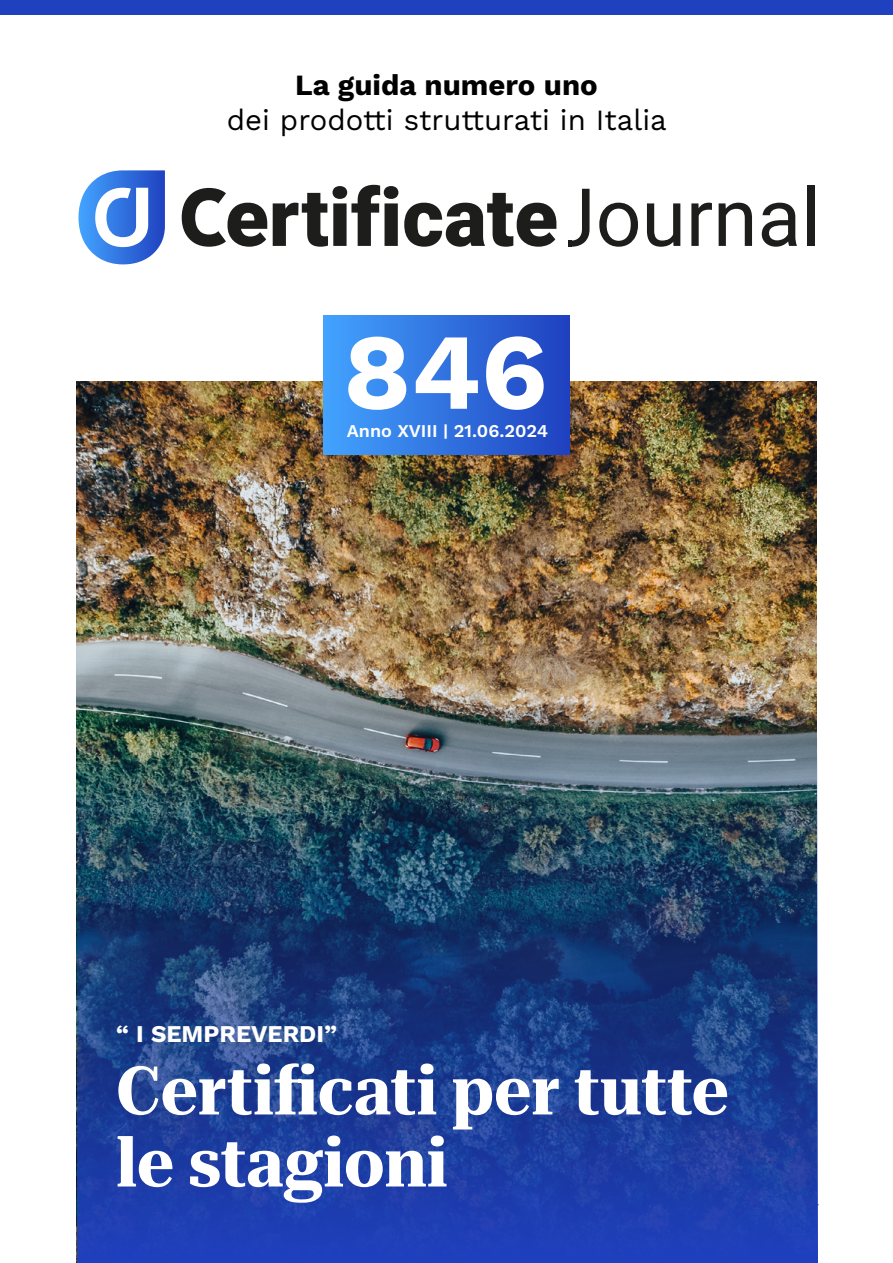
<style>
.page{position:relative;width:893px;height:1263px;background:#fff}
.page>*{position:absolute;margin:0;border:0;box-sizing:border-box;transform-origin:0 0}
.t1{font:700 108px "Work Sans";color:#fff}
.t2{font:700 semi-condensed 67.5px/72px "Roboto Serif 120 pt";color:#fff}
.t3{font:29.25px "Work Sans";color:#000}
.t4{font:700 29.25px "Work Sans";color:#000}
.t5{font:700 24px "Work Sans";color:#fff}
.t6{font:600 18px "Work Sans";color:#fff}
.s1{font-size:16.2px}
</style>
<div class="page">
<img style="left:77px;top:381px;width:739px;height:347px">
<img style="left:77px;top:728px;width:740px;height:535px">
<svg style="left:78px;top:170px;width:87px;height:94px"></svg>
<svg style="left:273px;top:185px;width:125px;height:62px"></svg>
<svg style="left:404px;top:193px;width:152px;height:54px"></svg>
<svg style="left:182px;top:188px;width:85px;height:59px"></svg>
<svg style="left:599px;top:203px;width:39px;height:44px"></svg>
<svg style="left:647px;top:203px;width:33px;height:44px"></svg>
<svg style="left:691px;top:203px;width:21px;height:43px"></svg>
<svg style="left:719px;top:203px;width:33px;height:43px"></svg>
<svg style="left:762px;top:203px;width:35px;height:44px"></svg>
<div style="left:807px;top:186px;width:8px;height:60px;background:#1d1e1c"></div>
<svg style="left:568px;top:189px;width:22px;height:58px"></svg>
<div style="left:0;top:0;width:893px;height:15px;background:#1f40bf"></div>
<div style="left:323px;top:315px;width:247px;height:139px;background:linear-gradient(to right,#43a3ff,#1f40bf)"></div>
<p class="t4" style="left:295px;top:63px;width:304px">La guida numero uno</p>
<p class="t3" style="left:227px;top:98px;width:441px">dei prodotti strutturati in Italia</p>
<h1 class="t1" style="left:343px;top:290px;width:206px">846</h1>
<p class="t6" style="left:347px;top:417px;width:203px">Anno XVIII <span class="s1">|</span> 21.06.2024</p>
<p class="t5" style="left:116px;top:1016px;width:222px">“ I SEMPREVERDI”</p>
<h2 class="t2" style="left:116px;top:1049px;width:614px">Certificati per tutte le stagioni</h2>
</div>
